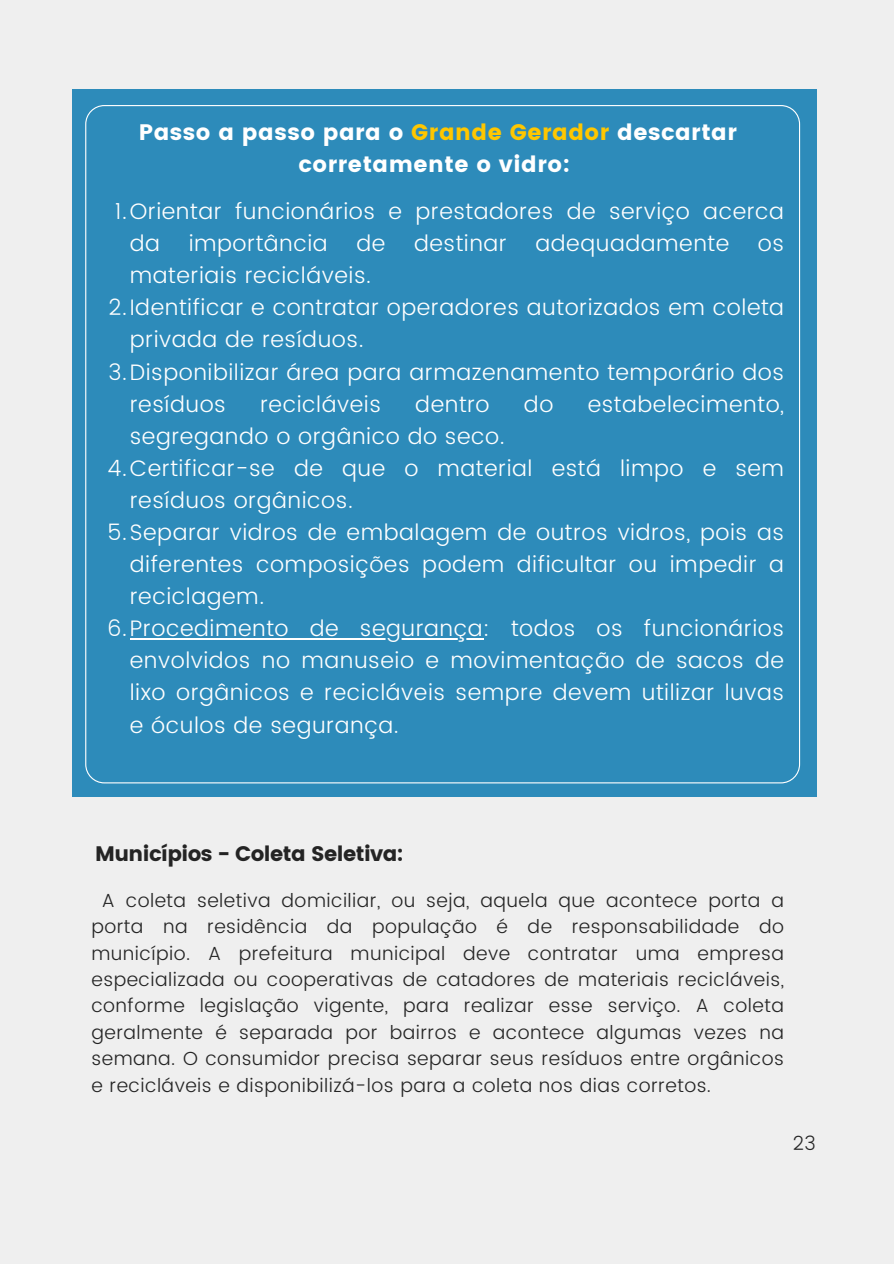
<style>
.page{position:relative;width:894px;height:1264px;background:#fff}
.page>*{position:absolute;margin:0;border:0;box-sizing:border-box;transform-origin:0 0}
.t1{font:300 22.35px/32.1px "Poppins";letter-spacing:.025em;color:#fff}
.t2{font:22.35px/32.1px "Poppins";letter-spacing:.025em;color:#fff;text-align:center}
.t3{font:21px "Poppins";letter-spacing:-.025em;color:#242424}
.t4{font:300 19.35px "Poppins";color:#242424}
.t5{font:300 18.9px/26.4px "Poppins";letter-spacing:.025em;color:#242424;text-align:justify}
.s1{color:#ffc700}
</style>
<div class="page">
<div style="left:0;top:0;width:893px;height:1263px;background:#efefef"></div>
<div style="left:72px;top:89px;width:744px;height:708px;background:#2d8bba"></div>
<svg style="left:85px;top:105px;width:714px;height:678px"></svg>
<hr style="left:130px;top:638px;width:353px;height:1px;background:#fff">
<h1 class="t2" style="left:139px;top:116px;width:599px">Passo a passo para o <span class="s1">Grande Gerador</span> descartar corretamente o vidro:</h1>
<p class="t1" style="left:130px;top:195px;width:655px;text-indent:-15px">1.Orientar funcionários e prestadores de serviço acerca da</p>
<p class="t1" style="left:189px;top:227px;width:140px">importância</p>
<p class="t1" style="left:356px;top:227px;width:30px">de</p>
<p class="t1" style="left:414px;top:227px;width:94px">destinar</p>
<p class="t1" style="left:535px;top:227px;width:195px">adequadamente</p>
<p class="t1" style="left:757px;top:227px;width:28px">os</p>
<p class="t1" style="left:130px;top:259px;width:243px">materiais recicláveis.</p>
<p class="t1" style="left:130px;top:291px;width:655px;text-indent:-21px">2.Identificar e contratar operadores autorizados em coleta privada de resíduos.</p>
<p class="t1" style="left:130px;top:356px;width:655px;text-indent:-21px">3.Disponibilizar área para armazenamento temporário dos resíduos</p>
<p class="t1" style="left:260px;top:388px;width:122px">recicláveis</p>
<p class="t1" style="left:415px;top:388px;width:76px">dentro</p>
<p class="t1" style="left:524px;top:388px;width:31px">do</p>
<p class="t1" style="left:587px;top:388px;width:198px">estabelecimento,</p>
<p class="t1" style="left:130px;top:420px;width:376px">segregando o orgânico do seco.</p>
<p class="t1" style="left:130px;top:452px;width:655px;text-indent:-22px">4.Certificar-se de que o material está limpo e sem resíduos orgânicos.</p>
<p class="t1" style="left:130px;top:516px;width:655px;text-align:justify;text-indent:-22px">5.Separar vidros de embalagem de outros vidros, pois as diferentes composições podem dificultar ou impedir a reciclagem.</p>
<p class="t1" style="left:130px;top:612px;width:655px;text-align:justify;text-indent:-23px">6.Procedimento de segurança: todos os funcionários envolvidos no manuseio e movimentação de sacos de lixo orgânicos e recicláveis sempre devem utilizar luvas e óculos de segurança.</p>
<h1 class="t3" style="left:95px;top:841px;width:310px">Municípios - Coleta Seletiva:</h1>
<p class="t5" style="left:91px;top:887px;width:693px;text-indent:10px">A coleta seletiva domiciliar, ou seja, aquela que acontece porta a porta na residência da população é de responsabilidade do município. A prefeitura municipal deve contratar uma empresa especializada ou cooperativas de catadores de materiais recicláveis, conforme legislação vigente, para realizar esse serviço. A coleta geralmente é separada por bairros e acontece algumas vezes na semana. O consumidor precisa separar seus resíduos entre orgânicos e recicláveis e disponibilizá-los para a coleta nos dias corretos.</p>
<p class="t4" style="left:792px;top:1131px;width:25px">23</p>
</div>
